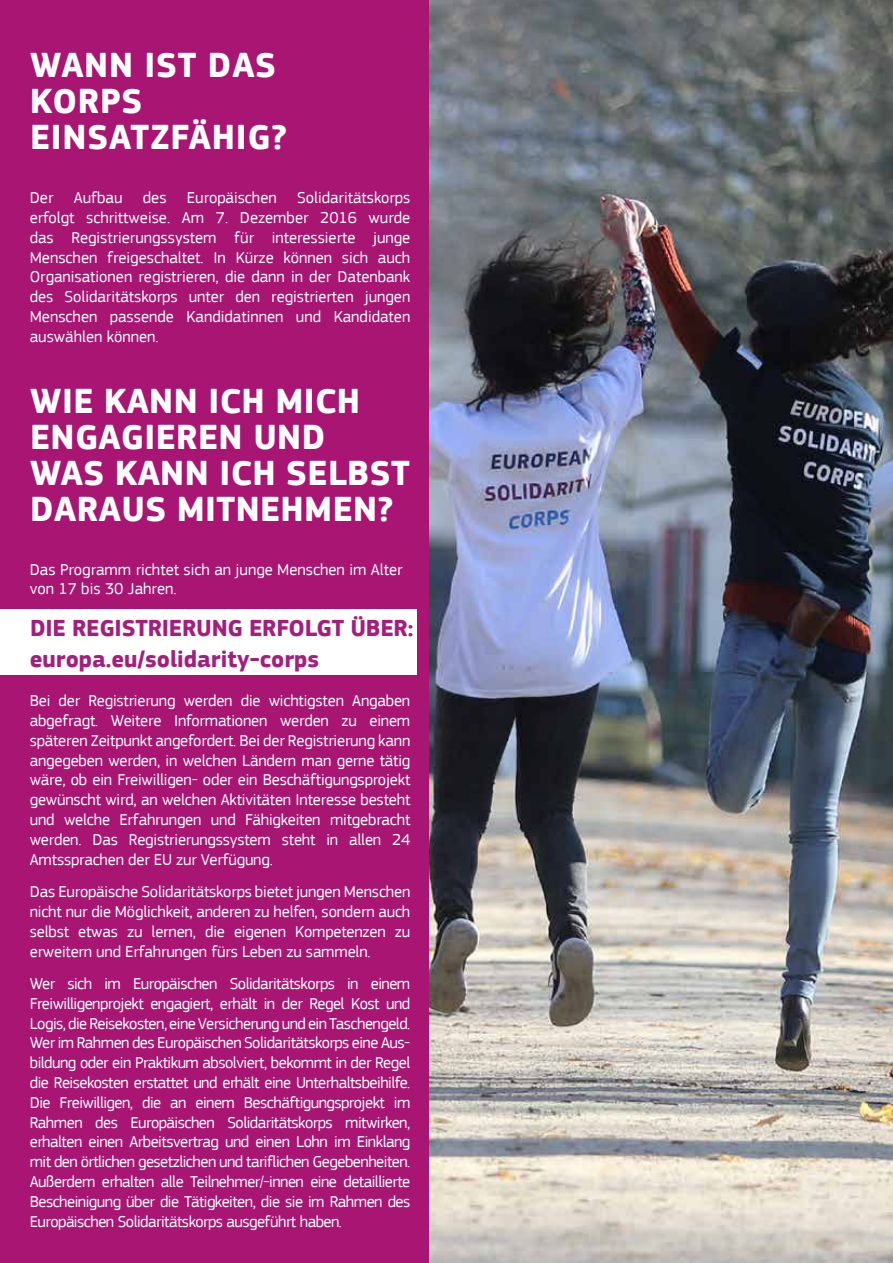
<style>
.page{position:relative;width:893px;height:1263px;background:#a81573}
.page>*{position:absolute;margin:0;border:0;box-sizing:border-box;transform-origin:0 0}
.Header-white-24{font:700 36px/36px "EC Square Sans Pro";letter-spacing:.01em;color:#fff}
.text{font:700 24px "EC Square Sans Pro";letter-spacing:-.01em;color:#a41f7c}
.text-white{font:16.5px/19.8px "EC Square Sans Pro";letter-spacing:-.01em;color:#fff;text-align:justify}
</style>
<div class="page">
<img style="left:429px;top:0;width:464px;height:1263px">
<div style="left:0;top:609px;width:417px;height:66px;background:#fff"></div>
<p class="Header-white-24" style="left:30px;top:49px;width:258px">WANN IST DAS<br>KORPS<br>EINSATZFÄHIG?</p>
<p class="text-white" style="left:30px;top:188px;width:382px">Der Aufbau des Europäischen Solidaritätskorps erfolgt schrittweise. Am 7. Dezember 2016 wurde das Registrierungssystem für interessierte junge Menschen freigeschaltet. In Kürze können sich auch Organisationen registrieren, die dann in der Datenbank des Solidaritätskorps unter den registrierten jungen Menschen passende Kandidatinnen und Kandidaten auswählen können.</p>
<p class="Header-white-24" style="left:30px;top:384px;width:381px">WIE KANN ICH MICH<br>ENGAGIEREN UND<br>WAS KANN ICH SELBST<br>DARAUS MITNEHMEN?</p>
<p class="text-white" style="left:30px;top:559px;width:374px">Das Programm richtet sich an junge Menschen im Alter von 17 bis 30 Jahren.</p>
<p class="text" style="left:30px;top:613px;width:385px">DIE REGISTRIERUNG ERFOLGT ÜBER:</p>
<p class="text" style="left:30px;top:644px;width:291px">europa.eu/solidarity-corps</p>
<p class="text-white" style="left:30px;top:691px;width:382px">Bei der Registrierung werden die wichtigsten Angaben abgefragt. Weitere Informationen werden zu einem späteren Zeitpunkt angefordert. Bei der Registrierung kann angegeben werden, in welchen Ländern man gerne tätig wäre, ob ein Freiwilligen- oder ein Beschäftigungsprojekt gewünscht wird, an welchen Aktivitäten Interesse besteht und welche Erfahrungen und Fähigkeiten mitgebracht werden. Das Registrierungssystem steht in allen 24<br>Amtssprachen der EU zur Verfügung.</p>
<p class="text-white" style="left:30px;top:882px;width:382px">Das Europäische Solidaritätskorps bietet jungen Menschen nicht nur die Möglichkeit, anderen zu helfen, sondern auch selbst etwas zu lernen, die eigenen Kompetenzen zu erweitern und Erfahrungen fürs Leben zu sammeln.</p>
<p class="text-white" style="left:30px;top:974px;width:382px">Wer sich im Europäischen Solidaritätskorps in einem Freiwilligenprojekt engagiert, erhält in der Regel Kost und Logis, die Reisekosten, eine Versicherung und ein Taschengeld.<br>Wer im Rahmen des Europäischen Solidaritätskorps eine Aus&shy;bildung oder ein Praktikum absolviert, bekommt in der Regel die Reisekosten erstattet und erhält eine Unterhaltsbeihilfe.<br>Die Freiwilligen, die an einem Beschäftigungsprojekt im Rahmen des Europäischen Solidaritätskorps mitwirken, erhalten einen Arbeitsvertrag und einen Lohn im Einklang mit den örtlichen gesetzlichen und tariflichen Gegebenheiten.<br>Außerdem erhalten alle Teilnehmer/-innen eine detaillierte Bescheinigung über die Tätigkeiten, die sie im Rahmen des Europäischen Solidaritätskorps ausgeführt haben.</p>
</div>
